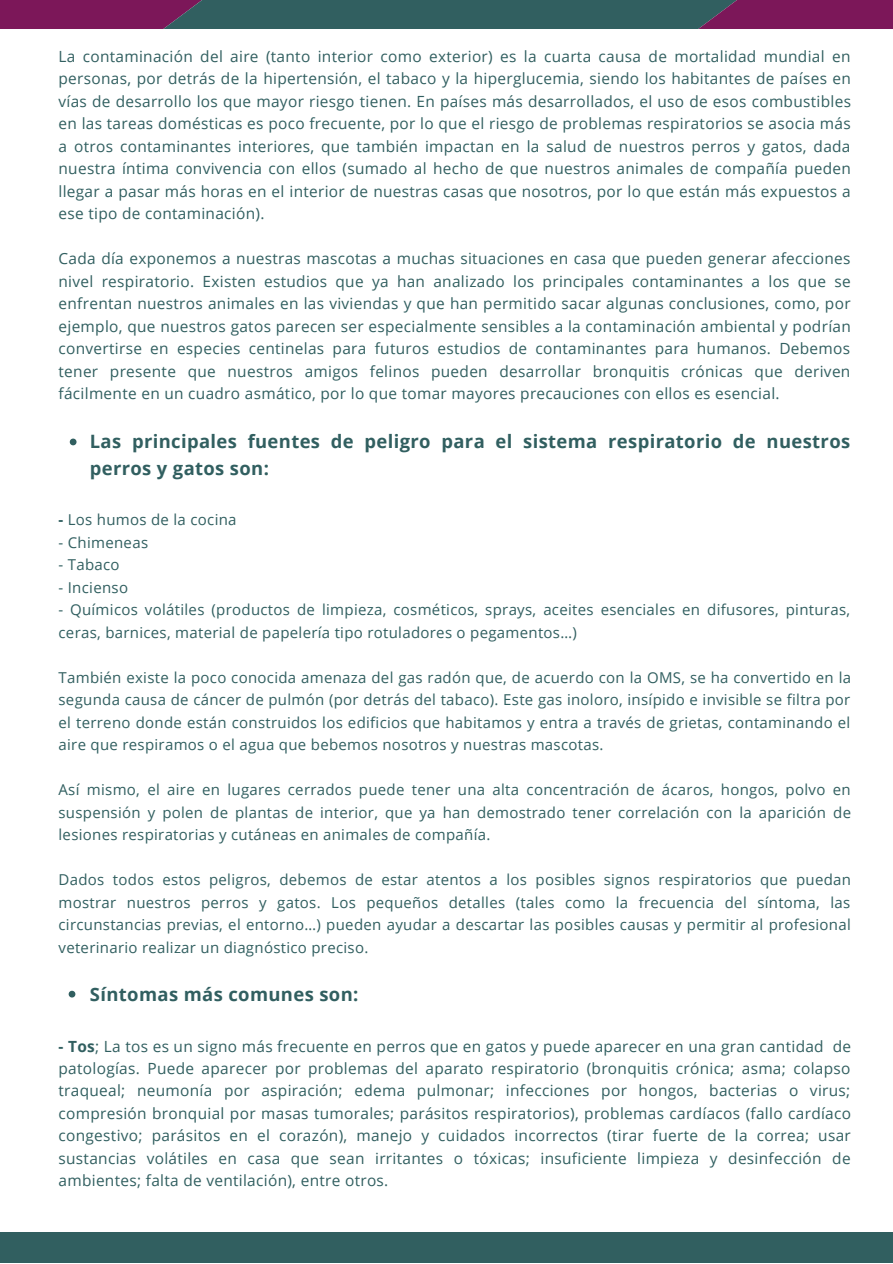
<style>
.page{position:relative;width:893px;height:1264px;background:#fff}
.page>*{position:absolute;margin:0;border:0;box-sizing:border-box;transform-origin:0 0}
.t1{font:700 18.45px/27px "Open Sans";letter-spacing:.02em;color:#315f60}
.t2{font:15.45px/22.5px "Open Sans";letter-spacing:.02em;color:#315f60;text-align:justify}
.t3{font:15px/22.5px "Open Sans";letter-spacing:.02em;color:#315f60;text-align:justify}
.s1{font-weight:700}
</style>
<div class="page">
<div style="left:0;top:1232px;width:892px;height:30px;background:#315f60"></div>
<svg style="left:0;top:0;width:892px;height:29px;background:#4f425d"></svg>
<svg style="left:70px;top:438px;width:6px;height:7px"></svg>
<svg style="left:69px;top:990px;width:6px;height:7px"></svg>
<p class="t2" style="left:58px;top:45px;width:794px">La contaminación del aire (tanto interior como exterior) es la cuarta causa de mortalidad mundial en personas, por detrás de la hipertensión, el tabaco y la hiperglucemia, siendo los habitantes de países en vías de desarrollo los que mayor riesgo tienen. En países más desarrollados, el uso de esos combustibles en las tareas domésticas es poco frecuente, por lo que el riesgo de problemas respiratorios se asocia más a otros contaminantes interiores, que también impactan en la salud de nuestros perros y gatos, dada nuestra íntima convivencia con ellos (sumado al hecho de que nuestros animales de compañía pueden llegar a pasar más horas en el interior de nuestras casas que nosotros, por lo que están más expuestos a ese tipo de contaminación).</p>
<p class="t2" style="left:58px;top:247px;width:793px">Cada día exponemos a nuestras mascotas a muchas situaciones en casa que pueden generar afecciones nivel respiratorio. Existen estudios que ya han analizado los principales contaminantes a los que se enfrentan nuestros animales en las viviendas y que han permitido sacar algunas conclusiones, como, por ejemplo, que nuestros gatos parecen ser especialmente sensibles a la contaminación ambiental y podrían convertirse en especies centinelas para futuros estudios de contaminantes para humanos. Debemos tener presente que nuestros amigos felinos pueden desarrollar bronquitis crónicas que deriven fácilmente en un cuadro asmático, por lo que tomar mayores precauciones con ellos es esencial.</p>
<p class="t1" style="left:90px;top:427px;width:761px">Las principales fuentes de peligro para el sistema respiratorio de nuestros perros y gatos son:</p>
<p class="t3" style="left:58px;top:508px;width:180px"><span class="s1">-</span> Los humos de la cocina</p>
<p class="t3" style="left:58px;top:530px;width:91px">- Chimeneas</p>
<p class="t3" style="left:58px;top:553px;width:63px">- Tabaco</p>
<p class="t3" style="left:58px;top:575px;width:71px">- Incienso</p>
<p class="t3" style="left:58px;top:598px;width:793px">- Químicos volátiles (productos de limpieza, cosméticos, sprays, aceites esenciales en difusores, pinturas, ceras, barnices, material de papelería tipo rotuladores o pegamentos…)</p>
<p class="t3" style="left:58px;top:665px;width:794px">También existe la poco conocida amenaza del gas radón que, de acuerdo con la OMS, se ha convertido en la segunda causa de cáncer de pulmón (por detrás del tabaco). Este gas inoloro, insípido e invisible se filtra por el terreno donde están construidos los edificios que habitamos y entra a través de grietas, contaminando el aire que respiramos o el agua que bebemos nosotros y nuestras mascotas.</p>
<p class="t3" style="left:58px;top:778px;width:794px">Así mismo, el aire en lugares cerrados puede tener una alta concentración de ácaros, hongos, polvo en suspensión y polen de plantas de interior, que ya han demostrado tener correlación con la aparición de lesiones respiratorias y cutáneas en animales de compañía.</p>
<p class="t3" style="left:58px;top:868px;width:794px">Dados todos estos peligros, debemos de estar atentos a los posibles signos respiratorios que puedan mostrar nuestros perros y gatos. Los pequeños detalles (tales como la frecuencia del síntoma, las circunstancias previas, el entorno…) pueden ayudar a descartar las posibles causas y permitir al profesional veterinario realizar un diagnóstico preciso.</p>
<p class="t1" style="left:90px;top:980px;width:270px">Síntomas más comunes son:</p>
<p class="t2" style="left:58px;top:1034px;width:794px"><span class="s1">- Tos</span>; La tos es un signo más frecuente en perros que en gatos y puede aparecer en una gran cantidad de patologías. Puede aparecer por problemas del aparato respiratorio (bronquitis crónica; asma; colapso traqueal; neumonía por aspiración; edema pulmonar; infecciones por hongos, bacterias o virus; compresión bronquial por masas tumorales; parásitos respiratorios), problemas cardíacos (fallo cardíaco congestivo; parásitos en el corazón), manejo y cuidados incorrectos (tirar fuerte de la correa; usar sustancias volátiles en casa que sean irritantes o tóxicas; insuficiente limpieza y desinfección de ambientes; falta de ventilación), entre otros.</p>
</div>
